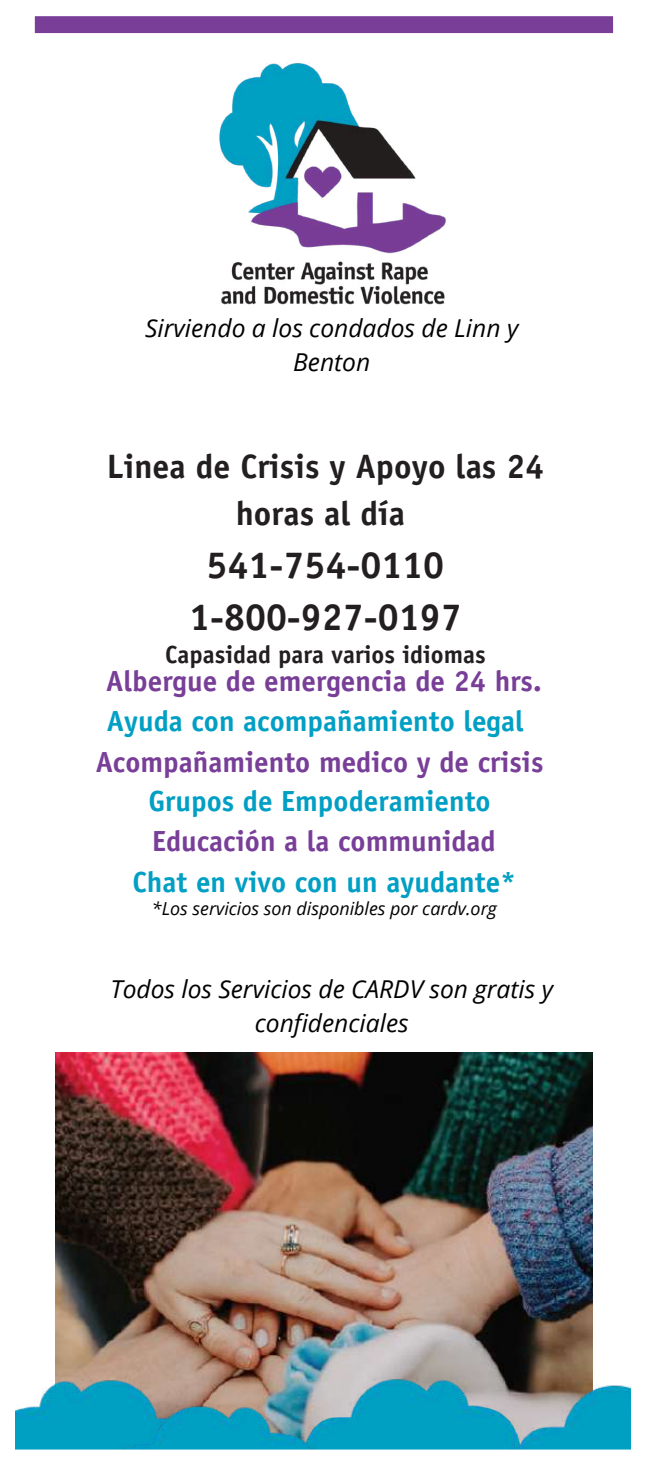
<style>
.page{position:relative;width:648px;height:1458px;background:#fff}
.page>*{position:absolute;margin:0;border:0;box-sizing:border-box;transform-origin:0 0}
.t1{font:700 37.8px/52.4px "Officina Sans";color:#231f20;text-align:center}
.t2{font:700 33.98px/47.5px "Officina Sans";color:#231f20;text-align:center}
.t3{font:700 29.25px "Officina Sans";color:#783e98}
.t4{font:700 29.25px "Officina Sans";color:#009fc3}
.t5{font:italic 24.75px/33.8px "Open Sans";color:#000;text-align:center}
.t6{font:700 24.75px "Officina Sans";color:#231f20}
.t7{font:italic 18px "Open Sans";color:#000}
</style>
<div class="page">
<img style="left:56px;top:1053px;width:537px;height:269px">
<img style="left:55px;top:1322px;width:538px;height:28px">
<img style="left:232px;top:1324px;width:398px;height:126px">
<img style="left:15px;top:1350px;width:403px;height:100px">
<img style="left:182px;top:33px;width:300px;height:272px">
<div style="left:35px;top:16px;width:578px;height:17px;background:#783e98"></div>
<p class="t5" style="left:145px;top:311px;width:375px">Sirviendo a los condados de Linn y<br>Benton</p>
<h2 class="t2" style="left:107px;top:442px;width:439px">Linea de Crisis y Apoyo las 24 horas al día</h2>
<h1 class="t1" style="left:189px;top:538px;width:274px">541-754-0110<br>1-800-927-0197</h1>
<p class="t6" style="left:165px;top:639px;width:322px">Capasidad para varios idiomas</p>
<p class="t3" style="left:106px;top:663px;width:437px">Albergue de emergencia de 24 hrs.</p>
<p class="t4" style="left:107px;top:703px;width:419px">Ayuda con acompañamiento legal</p>
<p class="t3" style="left:96px;top:744px;width:449px">Acompañamiento medico y de crisis</p>
<p class="t4" style="left:149px;top:783px;width:344px">Grupos de Empoderamiento</p>
<p class="t3" style="left:152px;top:822px;width:345px">Educación a la communidad</p>
<p class="t4" style="left:132px;top:863px;width:386px">Chat en vivo con un ayudante*</p>
<p class="t7" style="left:152px;top:896px;width:346px">*Los servicios son disponibles por cardv.org</p>
<p class="t5" style="left:110px;top:972px;width:444px">Todos los Servicios de CARDV son gratis y confidenciales</p>
</div>
